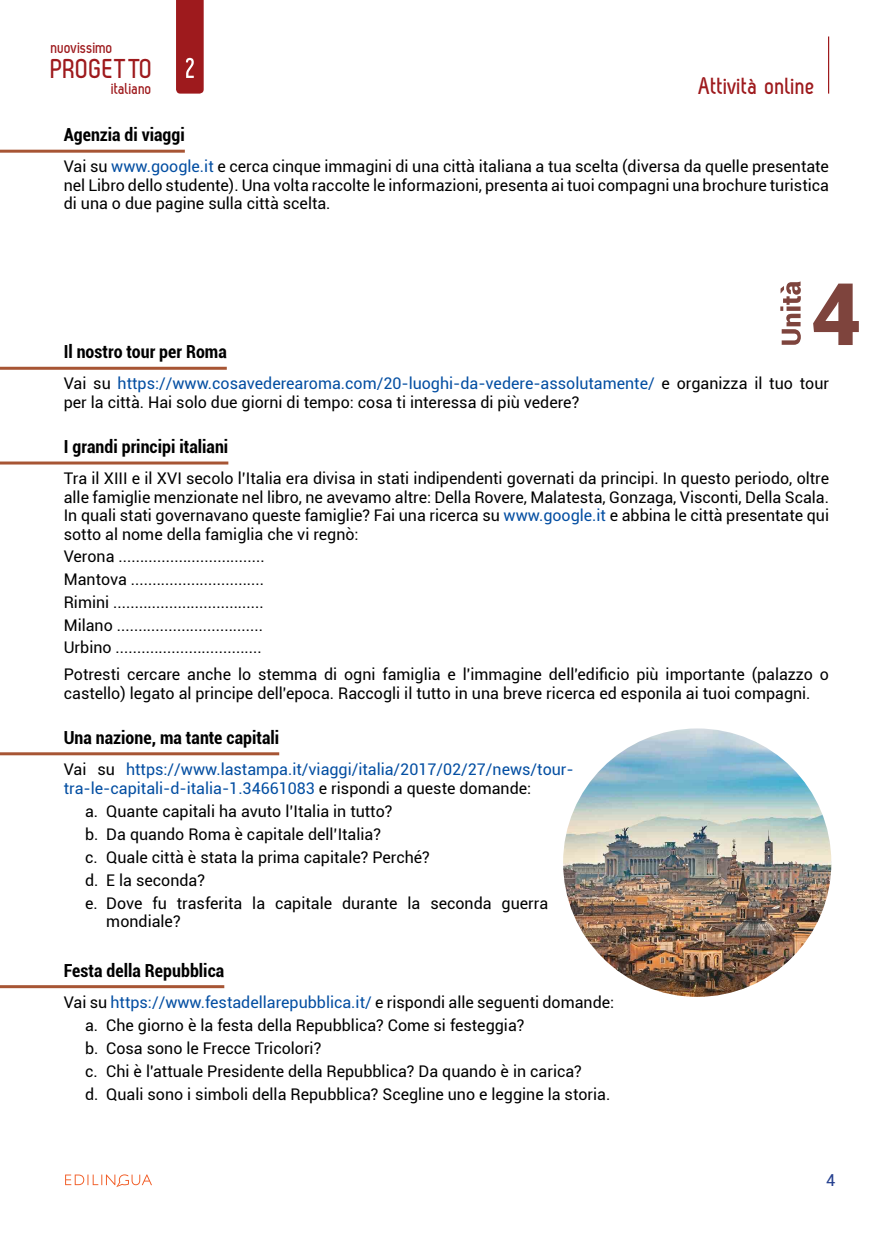
<style>
.page{position:relative;width:893px;height:1234px;background:#fff}
.page>*{position:absolute;margin:0;border:0;box-sizing:border-box;transform-origin:0 0}
.t1{font:900 86.4px "Roboto";color:#7e443d}
.t2{font:700 27.15px "Zag";letter-spacing:.02em;color:#9e1a1d}
.t3{font:700 24px "Zag";letter-spacing:.01em;color:#9e1a1d}
.t4{font:700 condensed 18px "Roboto";color:#000}
.t5{font:700 16.5px "Zag";color:#9e1a1d}
.t6{font:16.5px "Roboto";color:#25408f}
.t7{font:700 16.35px "Zag";letter-spacing:.005em;color:#9e1a1d}
.t8{font:16.05px/18.5px "Roboto";color:#000}
.t9{font:16.05px/18.5px "Roboto";color:#034ea2}
.s1{color:#034ea2}
.s2{color:#000}
</style>
<div class="page">
<svg style="left:65px;top:1174px;width:87px;height:12px"></svg>
<hr style="left:0;top:150px;width:185px;height:3px;background:#a75534">
<hr style="left:0;top:366px;width:227px;height:3px;background:#a75534">
<hr style="left:0;top:461px;width:228px;height:3px;background:#a75534">
<hr style="left:0;top:752px;width:279px;height:3px;background:#a75534">
<hr style="left:0;top:984px;width:224px;height:3px;background:#a75534">
<svg style="left:780px;top:281px;width:21px;height:64px"></svg>
<img style="left:563px;top:728px;width:268px;height:268px;border-radius:134px">
<svg style="left:176px;top:0;width:28px;height:94px;background:#a22427"></svg>
<hr style="left:828px;top:36px;width:1px;height:58px;background:#9e1a1d">
<p class="t5" style="left:51px;top:38px;width:64px">nuovissimo</p>
<h2 class="t2" style="left:51px;top:53px;width:103px">Progetto</h2>
<p class="t7" style="left:112px;top:79px;width:42px">italiano</p>
<h3 class="t3" style="left:698px;top:72px;width:119px">Attività online</h3>
<p class="t4" style="left:64px;top:122px;width:123px">Agenzia di viaggi</p>
<p class="t8" style="left:64px;top:157px;width:767px;text-align:justify">Vai su <span class="s1">www.google.it</span> e cerca cinque immagini di una città italiana a tua scelta (diversa da quelle presentate nel Libro dello studente). Una volta raccolte le informazioni, presenta ai tuoi compagni una brochure turistica di una o due pagine sulla città scelta.</p>
<h1 class="t1" style="left:811px;top:253px;width:52px">4</h1>
<p class="t4" style="left:64px;top:339px;width:165px">Il nostro tour per Roma</p>
<p class="t8" style="left:64px;top:374px;width:767px">Vai su <span class="s1">https://www.cosavederearoma.com/20-luoghi-da-vedere-assolutamente/</span> e organizza il tuo tour per la città. Hai solo due giorni di tempo: cosa ti interessa di più vedere?</p>
<p class="t4" style="left:64px;top:434px;width:166px">I grandi principi italiani</p>
<p class="t8" style="left:64px;top:468px;width:767px;text-align:justify">Tra il XIII e il XVI secolo l’Italia era divisa in stati indipendenti governati da principi. In questo periodo, oltre alle famiglie menzionate nel libro, ne avevamo altre: Della Rovere, Malatesta, Gonzaga, Visconti, Della Scala.<br>In quali stati governavano queste famiglie? Fai una ricerca su <span class="s1">www.google.it</span> e abbina le città presentate qui sotto al nome della famiglia che vi regnò:</p>
<p class="t8" style="left:64px;top:544px;width:202px;line-height:22.6px;text-align:justify">Verona ..................................<br>Mantova ...............................<br>Rimini ...................................<br>Milano ..................................<br>Urbino ..................................</p>
<p class="t8" style="left:64px;top:664px;width:767px">Potresti cercare anche lo stemma di ogni famiglia e l'immagine dell'edificio più importante (palazzo o castello) legato al principe dell'epoca. Raccogli il tutto in una breve ricerca ed esponila ai tuoi compagni.</p>
<p class="t4" style="left:64px;top:724px;width:217px">Una nazione, ma tante capitali</p>
<p class="t9" style="left:64px;top:759px;width:511px"><span class="s2">Vai su</span> https://www.lastampa.it/viaggi/italia/2017/02/27/news/tour&shy;tra-le-capitali-d-italia-1.34661083 <span class="s2">e rispondi a queste domande:</span></p>
<p class="t8" style="left:85px;top:798px;width:465px;line-height:23px">a. Quante capitali ha avuto l’Italia in tutto?<br>b. Da quando Roma è capitale dell’Italia?<br>c. Quale città è stata la prima capitale? Perché?<br>d. E la seconda?<br>e. Dove fu trasferita la capitale durante la seconda guerra</p>
<p class="t8" style="left:106px;top:911px;width:76px">mondiale?</p>
<p class="t4" style="left:64px;top:957px;width:162px">Festa della Repubblica</p>
<p class="t8" style="left:85px;top:989px;width:531px;line-height:23.1px;text-indent:-21px">Vai su <span class="s1">https://www.festadellarepubblica.it/</span> e rispondi alle seguenti domande: a. Che giorno è la festa della Repubblica? Come si festeggia?<br>b. Cosa sono le Frecce Tricolori?<br>c. Chi è l'attuale Presidente della Repubblica? Da quando è in carica?<br>d. Quali sono i simboli della Repubblica? Scegline uno e leggine la storia.</p>
<p class="t6" style="left:826px;top:1168px;width:11px">4</p>
</div>
